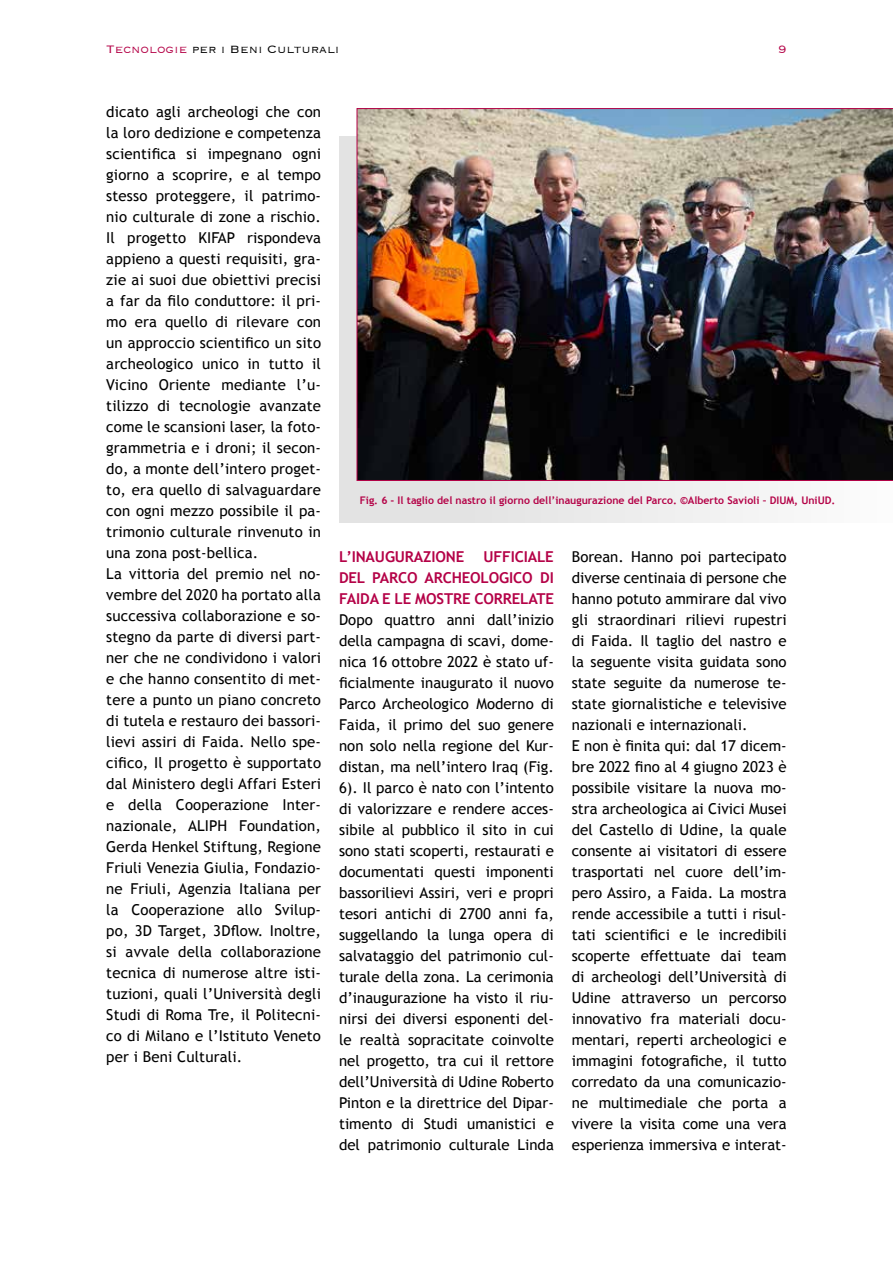
<style>
.page{position:relative;width:893px;height:1263px;background:#fff}
.page>*{position:absolute;margin:0;border:0;box-sizing:border-box;transform-origin:0 0}
.t1{font:15px/21px "Trebuchet MS";letter-spacing:.01em;color:#000}
.t2{font:700 15px/21px "Trebuchet MS";letter-spacing:-.01em;color:#b40247;text-align:justify}
.t3{font:300 14.1px "Copperplate";color:#000}
.t4{font:300 14.1px "Copperplate";color:#b40247}
.t5{font:700 10.5px "Trebuchet MS";color:#b40247}
.s1{color:#b40247}
</style>
<div class="page">
<div style="left:339px;top:137px;width:554px;height:386px;background:linear-gradient(to right,#dedede,#fbfbfb)"></div>
<img style="left:357px;top:108px;width:536px;height:373px">
<p class="t3" style="left:106px;top:40px;width:235px"><span class="s1">Tecnologie</span> per i Beni Culturali</p>
<p class="t4" style="left:778px;top:40px;width:10px">9</p>
<p class="t1" style="left:106px;top:102px;width:216px">dicato agli archeologi che con la loro dedizione e competenza scientifica si impegnano ogni giorno a scoprire, e al tempo stesso proteggere, il patrimo&shy;nio culturale di zone a rischio.<br>Il progetto KIFAP rispondeva appieno a questi requisiti, gra&shy;zie ai suoi due obiettivi precisi a far da filo conduttore: il pri&shy;mo era quello di rilevare con un approccio scientifico un sito archeologico unico in tutto il<br>Vicino Oriente mediante l’u&shy;tilizzo di tecnologie avanzate come le scansioni laser, la foto&shy;grammetria e i droni; il secon&shy;do, a monte dell’intero proget&shy;to, era quello di salvaguardare con ogni mezzo possibile il pa&shy;trimonio culturale rinvenuto in una zona post-bellica.<br>La vittoria del premio nel no&shy;vembre del 2020 ha portato alla successiva collaborazione e so&shy;stegno da parte di diversi part&shy;ner che ne condividono i valori e che hanno consentito di met&shy;tere a punto un piano concreto di tutela e restauro dei bassori&shy;lievi assiri di Faida. Nello spe&shy;cifico, Il progetto è supportato dal Ministero degli Affari Esteri e della Cooperazione Inter&shy;nazionale, ALIPH Foundation,<br>Gerda Henkel Stiftung, Regione<br>Friuli Venezia Giulia, Fondazio&shy;ne Friuli, Agenzia Italiana per la Cooperazione allo Svilup&shy;po, 3D Target, 3Dflow. Inoltre, si avvale della collaborazione tecnica di numerose altre isti&shy;tuzioni, quali l’Università degli<br>Studi di Roma Tre, il Politecni&shy;co di Milano e l’Istituto Veneto per i Beni Culturali.</p>
<p class="t5" style="left:360px;top:493px;width:477px">Fig. 6 - Il taglio del nastro il giorno dell’inaugurazione del Parco. ©Alberto Savioli – DIUM, UniUD.</p>
<p class="t2" style="left:339px;top:546px;width:127px">L’INAUGURAZIONE</p>
<p class="t2" style="left:339px;top:546px;width:216px;text-indent:144px">UFFICIALE DEL PARCO ARCHEOLOGICO DI FAIDA E LE MOSTRE CORRELATE</p>
<p class="t1" style="left:339px;top:609px;width:216px;text-align:justify">Dopo quattro anni dall’inizio della campagna di scavi, dome&shy;nica 16 ottobre 2022 è stato uf&shy;ficialmente inaugurato il nuovo Parco Archeologico Moderno di Faida, il primo del suo genere non solo nella regione del Kur&shy;distan, ma nell’intero Iraq (Fig.<br>6). Il parco è nato con l’intento di valorizzare e rendere acces&shy;sibile al pubblico il sito in cui sono stati scoperti, restaurati e documentati questi imponenti bassorilievi Assiri, veri e propri tesori antichi di 2700 anni fa, suggellando la lunga opera di salvataggio del patrimonio cul&shy;turale della zona. La cerimonia d’inaugurazione ha visto il riu&shy;nirsi dei diversi esponenti del&shy;le realtà sopracitate coinvolte nel progetto, tra cui il rettore dell’Università di Udine Roberto Pinton e la direttrice del Dipar&shy;timento di Studi umanistici e del patrimonio culturale Linda</p>
<p class="t1" style="left:572px;top:546px;width:216px">Borean. Hanno poi partecipato diverse centinaia di persone che hanno potuto ammirare dal vivo gli straordinari rilievi rupestri di Faida. Il taglio del nastro e la seguente visita guidata sono state seguite da numerose te&shy;state giornalistiche e televisive nazionali e internazionali.<br>E non è finita qui: dal 17 dicem&shy;bre 2022 fino al 4 giugno 2023 è possibile visitare la nuova mo&shy;stra archeologica ai Civici Musei del Castello di Udine, la quale consente ai visitatori di essere trasportati nel cuore dell’im&shy;pero Assiro, a Faida. La mostra rende accessibile a tutti i risul&shy;tati scientifici e le incredibili scoperte effettuate dai team di archeologi dell’Università di<br>Udine attraverso un percorso innovativo fra materiali docu&shy;mentari, reperti archeologici e immagini fotografiche, il tutto corredato da una comunicazio&shy;ne multimediale che porta a vivere la visita come una vera esperienza immersiva e interat-</p>
</div>
